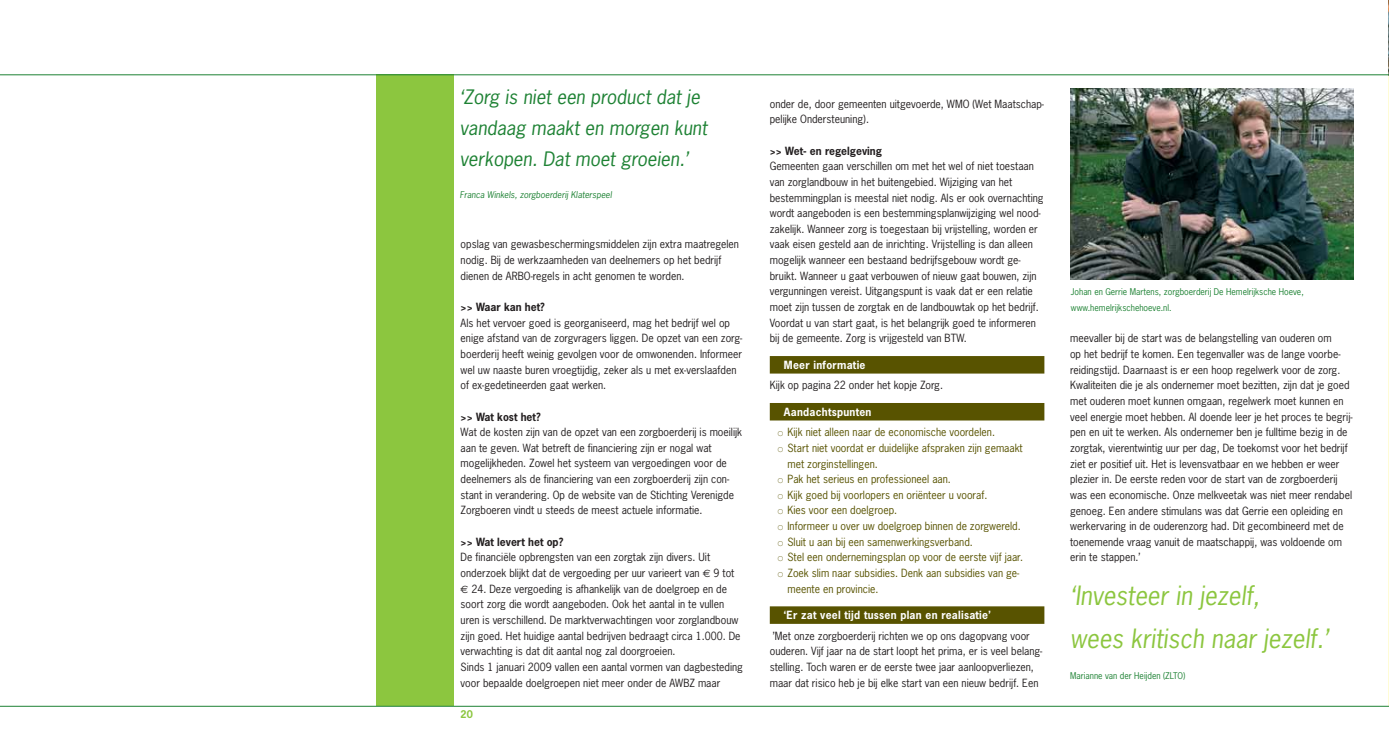
<style>
.page{position:relative;width:1389px;height:745px;background:#fff}
.page>*{position:absolute;margin:0;border:0;box-sizing:border-box;transform-origin:0 0}
.t1{font:italic 25px/42.5px "News Gothic";color:#8cc63f}
.t2{font:italic 18.75px/31.2px "News Gothic";color:#1e8234}
.t3{font:10.62px/15.6px "News Gothic";color:#231f20}
.t4{font:10.62px/15.6px "News Gothic";color:#585300}
.t5{font:700 10.62px "News Gothic";letter-spacing:.025em;color:#fff}
.t6{font:700 10.62px "News Gothic";color:#231f20}
.t7{font:700 10px "News Gothic";color:#8cc63f}
.t8{font:8.75px/15.6px "News Gothic";color:#1e8234}
.t9{font:italic 8.75px "News Gothic";color:#1e8234}
.s1{font-family:"Scala Sans OT";font-stretch:condensed}
</style>
<div class="page">
<img style="left:1388px;top:0;width:1px;height:75px">
<div style="left:376px;top:75px;width:78px;height:630px;background:#8cc63f"></div>
<hr style="left:0;top:705px;width:1389px;height:1px;background:#1e8234">
<div style="left:770px;top:356px;width:274px;height:17px;background:#585300"></div>
<div style="left:770px;top:402px;width:274px;height:18px;background:#585300"></div>
<div style="left:770px;top:606px;width:274px;height:17px;background:#585300"></div>
<img style="left:1070px;top:89px;width:284px;height:190px">
<hr style="left:0;top:74px;width:1389px;height:1px;background:#1e8234">
<h2 class="t2" style="left:460px;top:83px;width:249px">‘Zorg is niet een product dat je vandaag maakt en morgen kunt verkopen. Dat moet groeien.’</h2>
<p class="t9" style="left:460px;top:191px;width:153px">Franca Winkels, zorgboerderij Klaterspeel</p>
<p class="t3" style="left:461px;top:237px;width:280px">opslag van gewasbeschermingsmiddelen zijn extra maatregelen nodig. Bij de werkzaamheden van deelnemers op het bedrijf dienen de ARBO-regels in acht genomen te worden.</p>
<p class="t6" style="left:461px;top:302px;width:86px">&gt;&gt; Waar kan het?</p>
<p class="t3" style="left:461px;top:315px;width:283px">Als het vervoer goed is georganiseerd, mag het bedrijf wel op enige afstand van de zorgvragers liggen. De opzet van een zorg&shy;boerderij heeft weinig gevolgen voor de omwonenden. Informeer wel uw naaste buren vroegtijdig, zeker als u met ex-verslaafden of ex-gedetineerden gaat werken.</p>
<p class="t6" style="left:461px;top:412px;width:82px">&gt;&gt; Wat kost het?</p>
<p class="t3" style="left:461px;top:425px;width:283px">Wat de kosten zijn van de opzet van een zorgboerderij is moeilijk aan te geven. Wat betreft de financiering zijn er nogal wat mogelijkheden. Zowel het systeem van vergoedingen voor de deelnemers als de financiering van een zorgboerderij zijn con&shy;stant in verandering. Op de website van de Stichting Verenigde Zorgboeren vindt u steeds de meest actuele informatie.</p>
<p class="t6" style="left:461px;top:537px;width:104px">&gt;&gt; Wat levert het op?</p>
<p class="t3" style="left:461px;top:550px;width:251px">De financiële opbrengsten van een zorgtak zijn divers. Uit onderzoek blijkt dat de vergoeding per uur varieert van</p>
<p class="t3" style="left:714px;top:565px;width:22px">9 tot</p>
<p class="t3" style="left:461px;top:581px;width:284px;text-indent:11px">24. Deze vergoeding is afhankelijk van de doelgroep en de soort zorg die wordt aangeboden. Ook het aantal in te vullen uren is verschillend. De marktverwachtingen voor zorglandbouw zijn goed. Het huidige aantal bedrijven bedraagt circa 1.000. De verwachting is dat dit aantal nog zal doorgroeien.<br>Sinds 1 januari 2009 vallen een aantal vormen van dagbesteding voor bepaalde doelgroepen niet meer onder de AWBZ maar</p>
<p class="t7" style="left:461px;top:709px;width:14px">20</p>
<p class="t3" style="left:770px;top:97px;width:276px">onder de, door gemeenten uitgevoerde, WMO (Wet Maatschap&shy;pelijke Ondersteuning).</p>
<p class="t6" style="left:770px;top:146px;width:114px">&gt;&gt; Wet- en regelgeving</p>
<p class="t3" style="left:770px;top:159px;width:275px">Gemeenten gaan verschillen om met het wel of niet toestaan van zorglandbouw in het buitengebied. Wijziging van het bestemmingplan is meestal niet nodig. Als er ook overnachting wordt aangeboden is een bestemmingsplanwijziging wel nood&shy;zakelijk. Wanneer zorg is toegestaan bij vrijstelling, worden er vaak eisen gesteld aan de inrichting. Vrijstelling is dan alleen mogelijk wanneer een bestaand bedrijfsgebouw wordt ge&shy;bruikt. Wanneer u gaat verbouwen of nieuw gaat bouwen, zijn vergunningen vereist. Uitgangspunt is vaak dat er een relatie moet zijn tussen de zorgtak en de landbouwtak op het bedrijf.<br>Voordat u van start gaat, is het belangrijk goed te informeren bij de gemeente. Zorg is vrijgesteld van BTW.</p>
<p class="t5" style="left:784px;top:360px;width:83px">Meer informatie</p>
<p class="t3" style="left:770px;top:378px;width:175px">Kijk op pagina 22 onder het kopje Zorg.</p>
<p class="t5" style="left:784px;top:407px;width:89px">Aandachtspunten</p>
<p class="t4" style="left:777px;top:425px;width:220px"><span class="s1">○</span> Kijk niet alleen naar de economische voordelen.</p>
<p class="t4" style="left:787px;top:440px;width:237px;text-indent:-11px"><span class="s1">○</span> Start niet voordat er duidelijke afspraken zijn gemaakt met zorginstellingen.</p>
<p class="t4" style="left:777px;top:472px;width:176px"><span class="s1">○</span> Pak het serieus en professioneel aan.</p>
<p class="t4" style="left:777px;top:487px;width:212px"><span class="s1">○</span> Kijk goed bij voorlopers en oriënteer u vooraf.</p>
<p class="t4" style="left:777px;top:503px;width:122px"><span class="s1">○</span> Kies voor een doelgroep.</p>
<p class="t4" style="left:777px;top:519px;width:245px"><span class="s1">○</span> Informeer u over uw doelgroep binnen de zorgwereld.</p>
<p class="t4" style="left:777px;top:534px;width:198px"><span class="s1">○</span> Sluit u aan bij een samenwerkingsverband.</p>
<p class="t4" style="left:777px;top:550px;width:248px"><span class="s1">○</span> Stel een ondernemingsplan op voor de eerste vijf jaar.</p>
<p class="t4" style="left:787px;top:565px;width:233px;text-indent:-11px"><span class="s1">○</span> Zoek slim naar subsidies. Denk aan subsidies van ge&shy;meente en provincie.</p>
<p class="t5" style="left:784px;top:610px;width:208px">‘Er zat veel tijd tussen plan en realisatie’</p>
<p class="t3" style="left:770px;top:628px;width:274px">’Met onze zorgboerderij richten we op ons dagopvang voor ouderen. Vijf jaar na de start loopt het prima, er is veel belang&shy;stelling. Toch waren er de eerste twee jaar aanloopverliezen, maar dat risico heb je bij elke start van een nieuw bedrijf. Een</p>
<p class="t8" style="left:1071px;top:285px;width:234px">Johan en Gerrie Martens, zorgboerderij De Hemelrijksche Hoeve, www.hemelrijkschehoeve.nl.</p>
<p class="t3" style="left:1070px;top:331px;width:284px">meevaller bij de start was de belangstelling van ouderen om<br>op het bedrijf te komen. Een tegenvaller was de lange voorbe&shy;reidingstijd. Daarnaast is er een hoop regelwerk voor de zorg.<br>Kwaliteiten die je als ondernemer moet bezitten, zijn dat je goed met ouderen moet kunnen omgaan, regelwerk moet kunnen en veel energie moet hebben. Al doende leer je het proces te begrij&shy;pen en uit te werken. Als ondernemer ben je fulltime bezig in de zorgtak, vierentwintig uur per dag, De toekomst voor het bedrijf ziet er positief uit. Het is levensvatbaar en we hebben er weer plezier in. De eerste reden voor de start van de zorgboerderij was een economische. Onze melkveetak was niet meer rendabel genoeg. Een andere stimulans was dat Gerrie een opleiding en werkervaring in de ouderenzorg had. Dit gecombineerd met de toenemende vraag vanuit de maatschappij, was voldoende om erin te stappen.’</p>
<h1 class="t1" style="left:1070px;top:576px;width:260px">‘Investeer in jezelf,<br>wees kritisch naar jezelf.’</h1>
<p class="t8" style="left:1070px;top:668px;width:117px">Marianne van der Heijden (ZLTO)</p>
</div>
